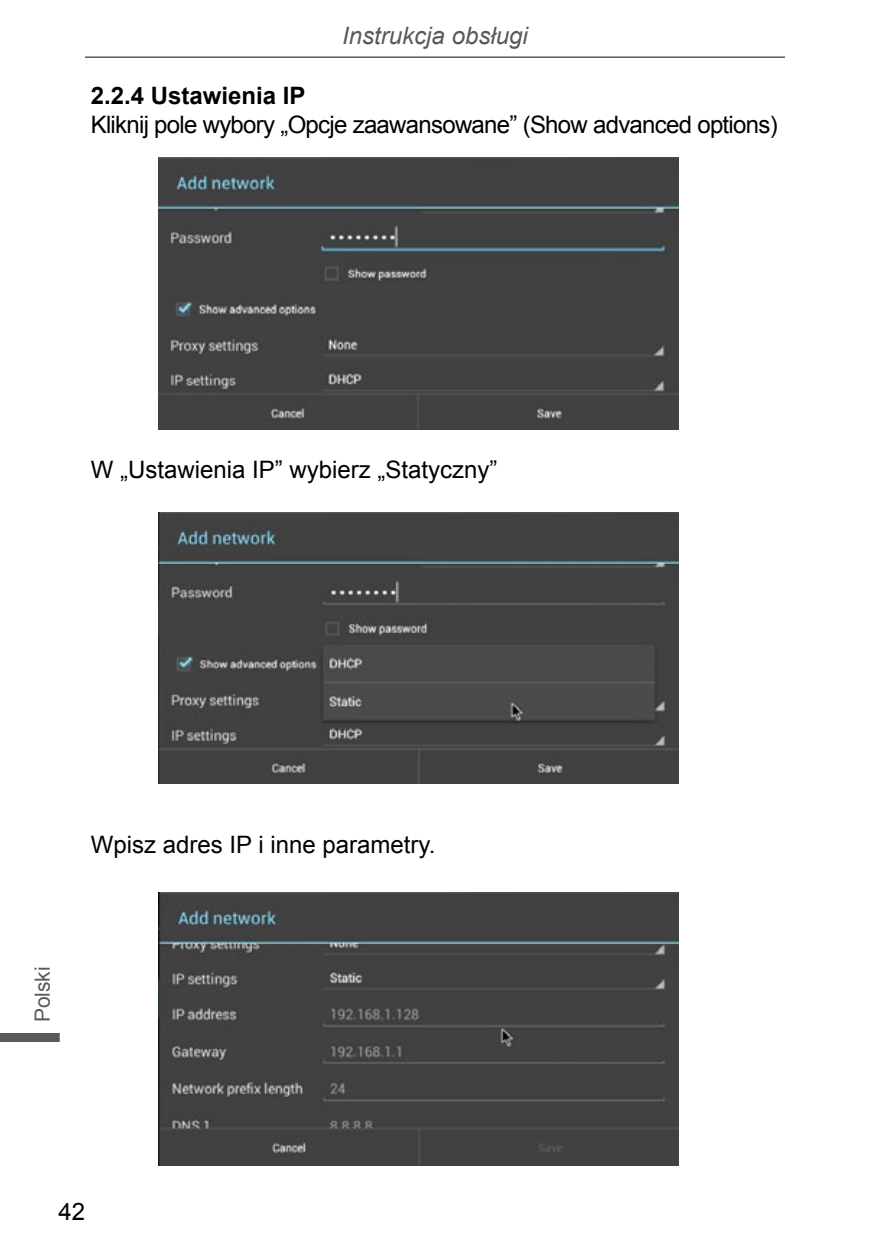
<style>
.page{position:relative;width:893px;height:1259px;background:#fff}
.page>*{position:absolute;margin:0;border:0;box-sizing:border-box;transform-origin:0 0}
.t1{font:24px "Arial";letter-spacing:-.015em;color:#000}
.t2{font:italic 24px "Arial";color:#59595b}
.t3{font:700 24px "Arial";color:#000}
.t4{font:21px "Arial";color:#59595b}
</style>
<div class="page">
<hr style="left:85px;top:56px;width:700px;height:2px;background:#59595b">
<div style="left:0;top:1033px;width:60px;height:9px;background:#59595b"></div>
<img style="left:159px;top:157px;width:519px;height:272px">
<img style="left:159px;top:892px;width:519px;height:274px">
<img style="left:159px;top:512px;width:519px;height:271px">
<p class="t2" style="left:342px;top:20px;width:187px">Instrukcja obsługi</p>
<p class="t3" style="left:91px;top:79px;width:216px">2.2.4 Ustawienia IP</p>
<p class="t1" style="left:91px;top:109px;width:688px">Kliknij pole wybory „Opcje zaawansowane” (Show advanced options)</p>
<p class="t1" style="left:91px;top:454px;width:408px">W „Ustawienia IP” wybierz „Statyczny”</p>
<p class="t1" style="left:91px;top:829px;width:346px">Wpisz adres IP i inne parametry.</p>
<p class="t4" style="left:29px;top:1022px;width:58px;rotate:-90deg">Polski</p>
<p class="t1" style="left:58px;top:1195px;width:28px">42</p>
</div>
